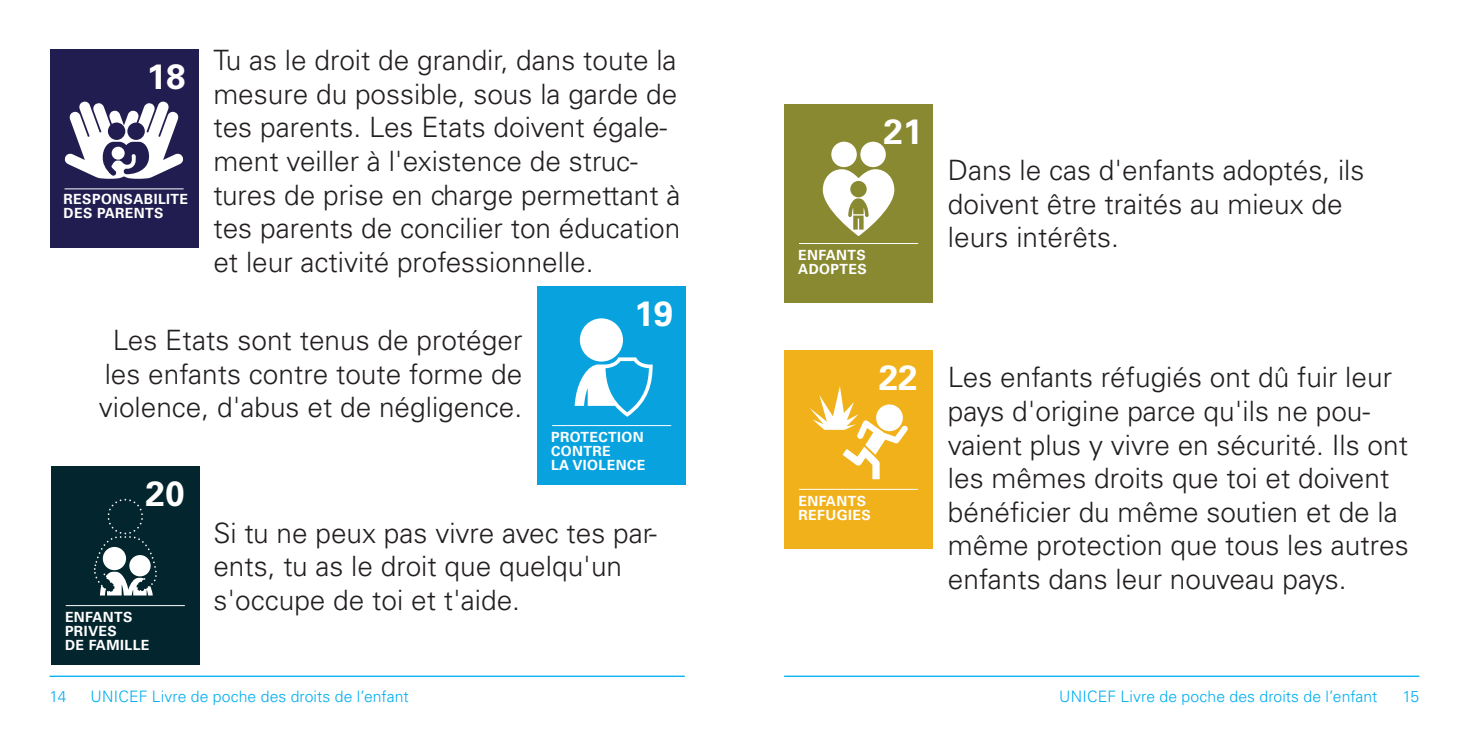
<style>
.page{position:relative;width:1469px;height:735px;background:#fff}
.page>*{position:absolute;margin:0;border:0;box-sizing:border-box;transform-origin:0 0}
.t1{font:700 35px "Univers LT Std";color:#fff}
.t2{font:300 28px/33.6px "Univers LT Std";color:#231f20}
.t3{font:300 15.75px "Univers LT Std";letter-spacing:.01em;color:#00aeef}
.Kaestchen{font:700 14px/14px "Univers LT Std";letter-spacing:.03em;color:#fff}
</style>
<div class="page">
<hr style="left:50px;top:675px;width:635px;height:1px;background:#00aeef">
<hr style="left:784px;top:675px;width:635px;height:1px;background:#00aeef">
<div style="left:50px;top:50px;width:148px;height:198px;background:#211d50"></div>
<hr style="left:64px;top:188px;width:120px;height:1px;background:#fff">
<svg style="left:64px;top:101px;width:119px;height:78px"></svg>
<div style="left:112px;top:147px;width:13px;height:13px;background:#fff;border-radius:50%"></div>
<div style="left:537px;top:286px;width:149px;height:198px;background:#08a2de"></div>
<hr style="left:552px;top:425px;width:119px;height:1px;background:#fff">
<div style="left:580px;top:318px;width:43px;height:43px;background:#fff;border-radius:50%"></div>
<svg style="left:574px;top:357px;width:78px;height:59px"></svg>
<div style="left:51px;top:466px;width:149px;height:198px;background:#03252d"></div>
<hr style="left:66px;top:604px;width:119px;height:1px;background:#fff">
<svg style="left:94px;top:498px;width:63px;height:97px"></svg>
<div style="left:784px;top:104px;width:149px;height:199px;background:#888930"></div>
<hr style="left:799px;top:243px;width:119px;height:1px;background:#fff">
<svg style="left:822px;top:169px;width:72px;height:67px"></svg>
<div style="left:860px;top:142px;width:25px;height:25px;background:#fff;border-radius:50%"></div>
<div style="left:831px;top:142px;width:25px;height:25px;background:#fff;border-radius:50%"></div>
<div style="left:784px;top:350px;width:149px;height:198px;background:#f0b11a"></div>
<hr style="left:799px;top:488px;width:119px;height:1px;background:#fff">
<svg style="left:810px;top:386px;width:98px;height:93px"></svg>
<p class="t1" style="left:147px;top:56px;width:40px">18</p>
<p class="Kaestchen" style="left:63px;top:192px;width:126px">RESPONSABILITE<br>DES PARENTS</p>
<p class="t2" style="left:213px;top:43px;width:468px">Tu as le droit de grandir, dans toute la mesure du possible, sous la garde de tes parents. Les Etats doivent égale&shy;ment veiller à l'existence de struc&shy;tures de prise en charge permettant à tes parents de concilier ton éducation et leur activité professionnelle.</p>
<p class="t1" style="left:634px;top:293px;width:40px">19</p>
<p class="t2" style="left:99px;top:323px;width:425px;text-align:center">Les Etats sont tenus de protéger les enfants contre toute forme de violence, d'abus et de négligence.</p>
<p class="t1" style="left:145px;top:473px;width:40px">20</p>
<p class="Kaestchen" style="left:551px;top:429px;width:96px">PROTECTION<br>CONTRE<br>LA VIOLENCE</p>
<p class="Kaestchen" style="left:65px;top:610px;width:86px">ENFANTS<br>PRIVES<br>DE FAMILLE</p>
<p class="t2" style="left:213px;top:515px;width:445px">Si tu ne peux pas vivre avec tes par&shy;ents, tu as le droit que quelqu'un s'occupe de toi et t'aide.</p>
<p class="t1" style="left:883px;top:111px;width:40px">21</p>
<p class="Kaestchen" style="left:798px;top:248px;width:70px">ENFANTS<br>ADOPTES</p>
<p class="t2" style="left:947px;top:153px;width:418px">Dans le cas d'enfants adoptés, ils doivent être traités au mieux de leurs intérêts.</p>
<p class="t1" style="left:878px;top:357px;width:40px">22</p>
<p class="Kaestchen" style="left:798px;top:493px;width:74px">ENFANTS<br>REFUGIES</p>
<p class="t2" style="left:947px;top:360px;width:462px">Les enfants réfugiés ont dû fuir leur pays d'origine parce qu'ils ne pou&shy;vaient plus y vivre en sécurité. Ils ont les mêmes droits que toi et doivent bénéficier du même soutien et de la même protection que tous les autres enfants dans leur nouveau pays.</p>
<p class="t3" style="left:50px;top:686px;width:18px">14</p>
<p class="t3" style="left:91px;top:686px;width:320px">UNICEF Livre de poche des droits de l’enfant</p>
<p class="t3" style="left:1059px;top:686px;width:320px">UNICEF Livre de poche des droits de l’enfant</p>
<p class="t3" style="left:1402px;top:686px;width:18px">15</p>
</div>
